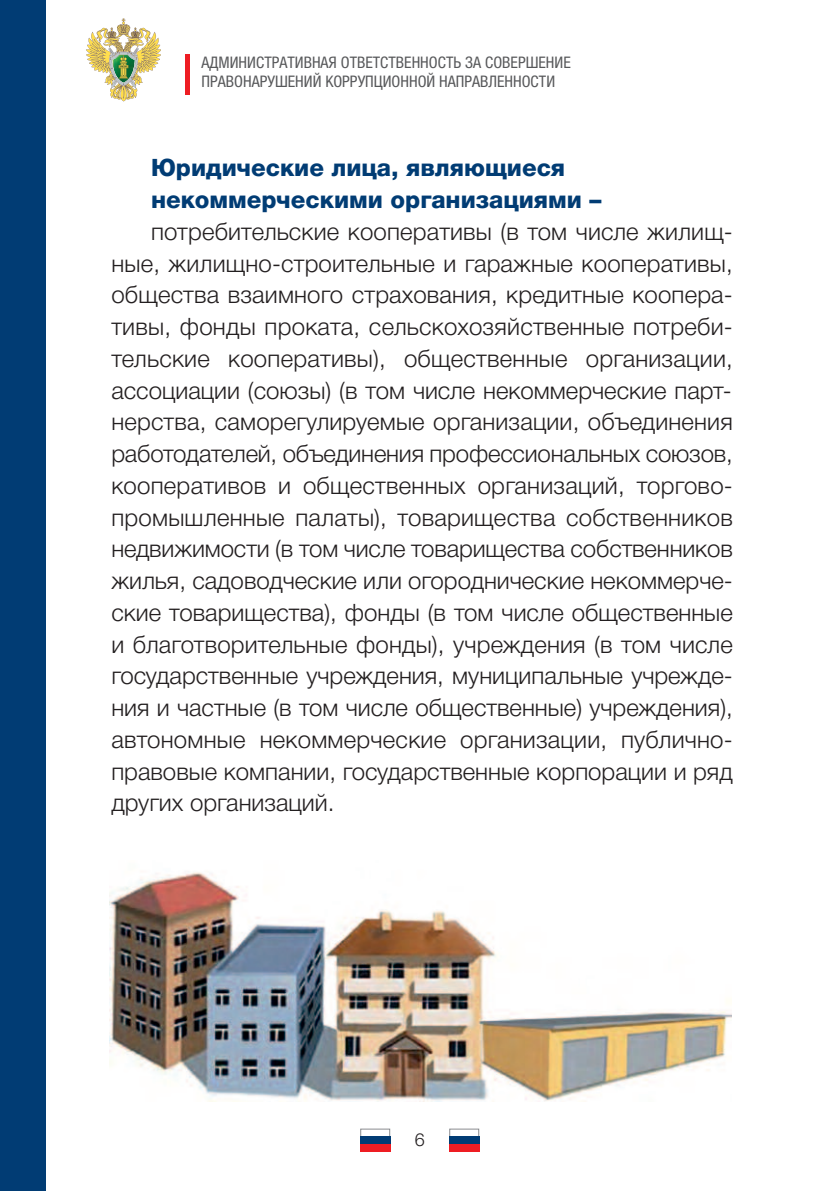
<style>
.page{position:relative;width:840px;height:1191px;background:#fff}
.page>*{position:absolute;margin:0;border:0;box-sizing:border-box;transform-origin:0 0}
.t1{font:24px/31.8px "Helvetica 4 Light";color:#231f20;text-align:justify}
.t2{font:24px/31.8px "Helvetica 8 Heavy";color:#013c74}
.t3{font:18px "Helvetica 4 Light";color:#231f20}
.t4{font:condensed 16px/19.2px "Helvetica Neue LTCYR";color:#57585a}
</style>
<div class="page">
<div style="left:0;top:0;width:45px;height:1191px;background:#013c74"></div>
<div style="left:360px;top:1128px;width:30px;height:23px;border:1px solid #8a8c8f"></div>
<div style="left:360px;top:1136px;width:30px;height:7px;background:#013c74"></div>
<div style="left:360px;top:1143px;width:30px;height:8px;background:#ee1d23"></div>
<div style="left:449px;top:1128px;width:30px;height:23px;border:1px solid #8a8c8f"></div>
<div style="left:449px;top:1136px;width:30px;height:7px;background:#013c74"></div>
<div style="left:449px;top:1143px;width:30px;height:8px;background:#ee1d23"></div>
<svg style="left:86px;top:18px;width:75px;height:83px"></svg>
<div style="left:185px;top:54px;width:5px;height:41px;background:#ee1d23"></div>
<img style="left:110px;top:872px;width:620px;height:229px">
<p class="t4" style="left:201px;top:54px;width:370px">АДМИНИСТРАТИВНАЯ ОТВЕТСТВЕННОСТЬ ЗА СОВЕРШЕНИЕ<br>ПРАВОНАРУШЕНИЙ КОРРУПЦИОННОЙ НАПРАВЛЕННОСТИ</p>
<p class="t2" style="left:151px;top:154px;width:452px">Юридические лица, являющиеся некоммерческими организациями –</p>
<p class="t1" style="left:111px;top:218px;width:622px;text-indent:40px">потребительские кооперативы (в том числе жилищ&shy;ные, жилищно-строительные и гаражные кооперативы, общества взаимного страхования, кредитные коопера&shy;тивы, фонды проката, сельскохозяйственные потреби&shy;тельские кооперативы), общественные организации, ассоциации (союзы) (в том числе некоммерческие парт&shy;нерства, саморегулируемые организации, объединения работодателей, объединения профессиональных союзов, кооперативов и общественных организаций, торгово&shy;промышленные палаты), товарищества собственников недвижимости (в том числе товарищества собственников жилья, садоводческие или огороднические некоммерче&shy;ские товарищества), фонды (в том числе общественные и благотворительные фонды), учреждения (в том числе государственные учреждения, муниципальные учрежде&shy;ния и частные (в том числе общественные) учреждения), автономные некоммерческие организации, публично&shy;правовые компании, государственные корпорации и ряд других организаций.</p>
<p class="t3" style="left:415px;top:1132px;width:12px">6</p>
</div>
